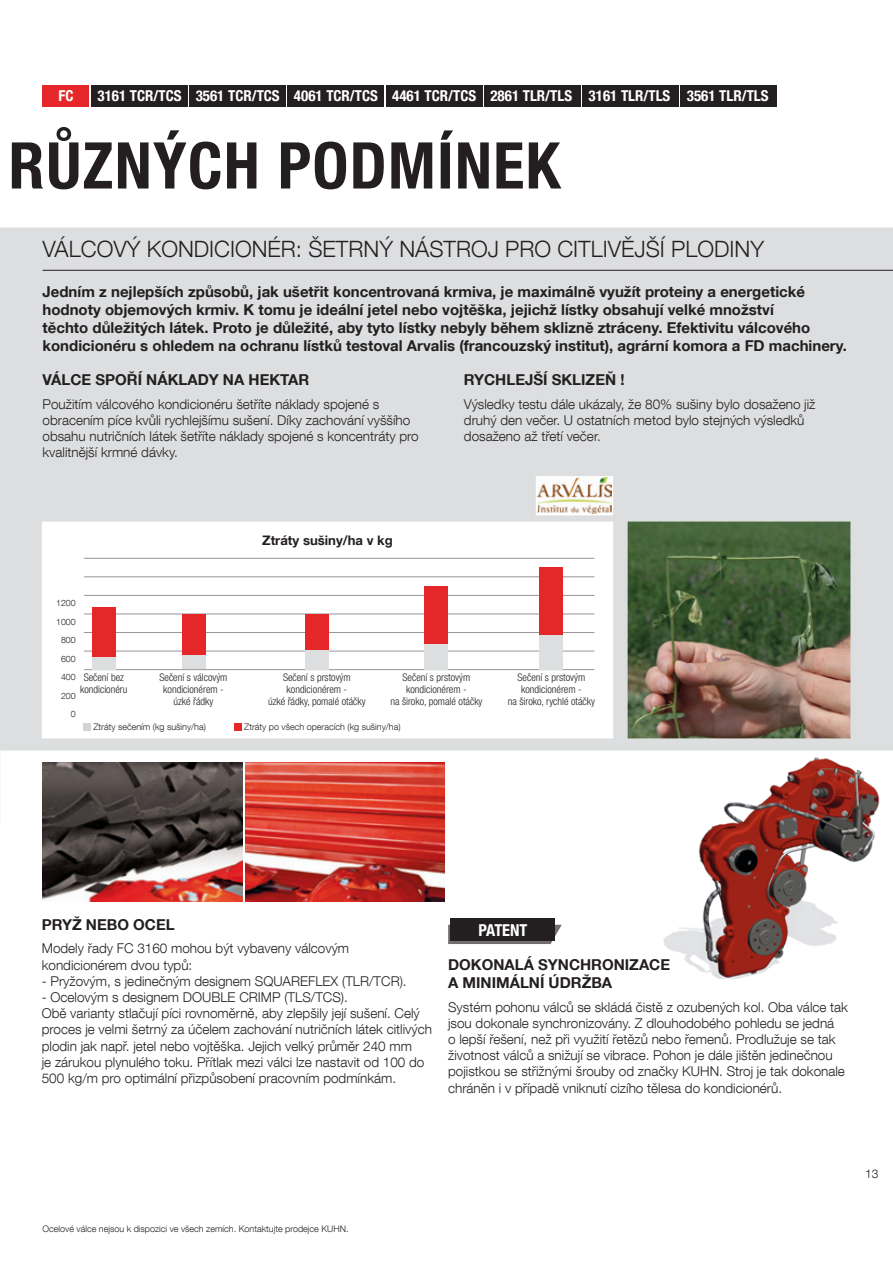
<style>
.page{position:relative;width:893px;height:1263px;background:#fff}
.page>*{position:absolute;margin:0;border:0;box-sizing:border-box;transform-origin:0 0}
.t1{font:700 condensed 64.5px "Helvetica Neue LT Com";letter-spacing:.02em;color:#231f20}
.t2{font:300 22.5px "Helvetica Neue LT Com";color:#231f20}
.t3{font:700 condensed 16.5px "Helvetica Neue LT Com";color:#fff}
.t4{font:700 15px/18px "Helvetica Neue LT Com";color:#231f20}
.t5{font:700 condensed 15px "Helvetica Neue LT Com";color:#fff}
.t6{font:300 13.5px/16.2px "Helvetica Neue LT Com";color:#231f20}
.t7{font:700 13.2px "Helvetica Neue LT Com";color:#231f20}
.t8{font:300 12px "Helvetica Neue LT Com";color:#231f20}
.t9{font:300 condensed 10.5px/12px "Helvetica Neue LT Com";color:#231f20;text-align:center}
.t10{font:300 9px "Helvetica Neue LT Com";color:#231f20}
.t11{font:300 8.7px/18.6px "Helvetica Neue LT Com";color:#231f20;text-align:right}
</style>
<div class="page">
<img style="left:43px;top:762px;width:199px;height:139px">
<img style="left:245px;top:762px;width:200px;height:139px">
<div style="left:43px;top:85px;width:46px;height:21px;background:#e52729"></div>
<img style="left:663px;top:757px;width:217px;height:222px">
<svg style="left:0;top:227px;width:893px;height:523px;fill:#dcdedf"></svg>
<svg style="left:448px;top:925px;width:114px;height:19px"></svg>
<div style="left:450px;top:918px;width:105px;height:23px;background:#231f20"></div>
<div style="left:91px;top:85px;width:97px;height:21px;background:#231f20"></div>
<div style="left:190px;top:85px;width:96px;height:21px;background:#231f20"></div>
<div style="left:288px;top:85px;width:96px;height:21px;background:#231f20"></div>
<div style="left:386px;top:85px;width:96px;height:21px;background:#231f20"></div>
<div style="left:484px;top:85px;width:96px;height:21px;background:#231f20"></div>
<div style="left:583px;top:85px;width:96px;height:21px;background:#231f20"></div>
<div style="left:681px;top:85px;width:96px;height:21px;background:#231f20"></div>
<hr style="left:43px;top:270px;width:850px;height:1px;background:#231f20">
<p class="t5" style="left:58px;top:87px;width:16px">FC</p>
<p class="t5" style="left:97px;top:87px;width:673px">3161 TCR/TCS 3561 TCR/TCS 4061 TCR/TCS 4461 TCR/TCS 2861 TLR/TLS 3161 TLR/TLS 3561 TLR/TLS</p>
<h1 class="t1" style="left:9px;top:127px;width:553px">RŮZNÝCH PODMÍNEK</h1>
<h2 class="t2" style="left:43px;top:235px;width:723px">VÁLCOVÝ KONDICIONÉR: ŠETRNÝ NÁSTROJ PRO CITLIVĚJŠÍ PLODINY</h2>
<p class="t4" style="left:43px;top:282px;width:806px">Jedním z nejlepších způsobů, jak ušetřit koncentrovaná krmiva, je maximálně využít proteiny a energetické hodnoty objemových krmiv. K tomu je ideální jetel nebo vojtěška, jejichž lístky obsahují velké množství<br>těchto důležitých látek. Proto je důležité, aby tyto lístky nebyly během sklizně ztráceny. Efektivitu válcového kondicionéru s ohledem na ochranu lístků testoval Arvalis (francouzský institut), agrární komora a FD machinery.</p>
<p class="t4" style="left:43px;top:370px;width:268px">VÁLCE SPOŘÍ NÁKLADY NA HEKTAR</p>
<p class="t6" style="left:43px;top:395px;width:378px">Použitím válcového kondicionéru šetříte náklady spojené s obracením píce kvůli rychlejšímu sušení. Díky zachování vyššího obsahu nutričních látek šetříte náklady spojené s koncentráty pro kvalitnější krmné dávky.</p>
<p class="t7" style="left:262px;top:532px;width:132px">Ztráty sušiny/ha v kg</p>
<p class="t4" style="left:464px;top:370px;width:162px">RYCHLEJŠÍ SKLIZEŇ !</p>
<p class="t6" style="left:464px;top:395px;width:353px">Výsledky testu dále ukázaly, že 80% sušiny bylo dosaženo již druhý den večer. U ostatních metod bylo stejných výsledků dosaženo až třetí večer.</p>
<p class="t11" style="left:56px;top:593px;width:21px">1200<br>1000<br>800<br>600<br>400<br>200<br>0</p>
<p class="t9" style="left:268px;top:672px;width:99px">Sečení s prstovým kondicionérem -<br>úzké řádky, pomalé otáčky</p>
<p class="t9" style="left:390px;top:672px;width:94px">Sečení s prstovým kondicionérem -<br>na široko, pomalé otáčky</p>
<p class="t9" style="left:508px;top:672px;width:89px">Sečení s prstovým kondicionérem -<br>na široko, rychlé otáčky</p>
<p class="t9" style="left:80px;top:672px;width:49px">Sečení bez kondicionéru</p>
<p class="t9" style="left:159px;top:672px;width:69px">Sečení s válcovým kondicionérem - úzké řádky</p>
<p class="t10" style="left:93px;top:721px;width:114px">Ztráty sečením (kg sušiny/ha)</p>
<p class="t10" style="left:244px;top:721px;width:158px">Ztráty po všech operacích (kg sušiny/ha)</p>
<p class="t4" style="left:42px;top:915px;width:134px">PRYŽ NEBO OCEL</p>
<p class="t6" style="left:42px;top:940px;width:309px">Modely řady FC 3160 mohou být vybaveny válcovým kondicionérem dvou typů:</p>
<p class="t6" style="left:42px;top:972px;width:366px">- Pryžovým, s jedinečným designem SQUAREFLEX (TLR/TCR).</p>
<p class="t6" style="left:42px;top:989px;width:392px">- Ocelovým s designem DOUBLE CRIMP (TLS/TCS).<br>Obě varianty stlačují píci rovnoměrně, aby zlepšily její sušení. Celý proces je velmi šetrný za účelem zachování nutričních látek citlivých plodin jak např. jetel nebo vojtěška. Jejich velký průměr 240 mm<br>je zárukou plynulého toku. Přítlak mezi válci lze nastavit od 100 do 500 kg/m pro optimální přizpůsobení pracovním podmínkám.</p>
<p class="t3" style="left:478px;top:920px;width:50px">PATENT</p>
<p class="t4" style="left:448px;top:955px;width:223px">DOKONALÁ SYNCHRONIZACE<br>A MINIMÁLNÍ ÚDRŽBA</p>
<p class="t6" style="left:448px;top:998px;width:401px">Systém pohonu válců se skládá čistě z ozubených kol. Oba válce tak jsou dokonale synchronizovány. Z dlouhodobého pohledu se jedná<br>o lepší řešení, než při využití řetězů nebo řemenů. Prodlužuje se tak životnost válců a snižují se vibrace. Pohon je dále jištěn jedinečnou pojistkou se střižnými šrouby od značky KUHN. Stroj je tak dokonale chráněn i v případě vniknutí cizího tělesa do kondicionérů.</p>
<p class="t10" style="left:43px;top:1223px;width:308px">Ocelové válce nejsou k dispozici ve všech zemích. Kontaktujte prodejce KUHN.</p>
<p class="t8" style="left:865px;top:1166px;width:15px">13</p>
</div>
